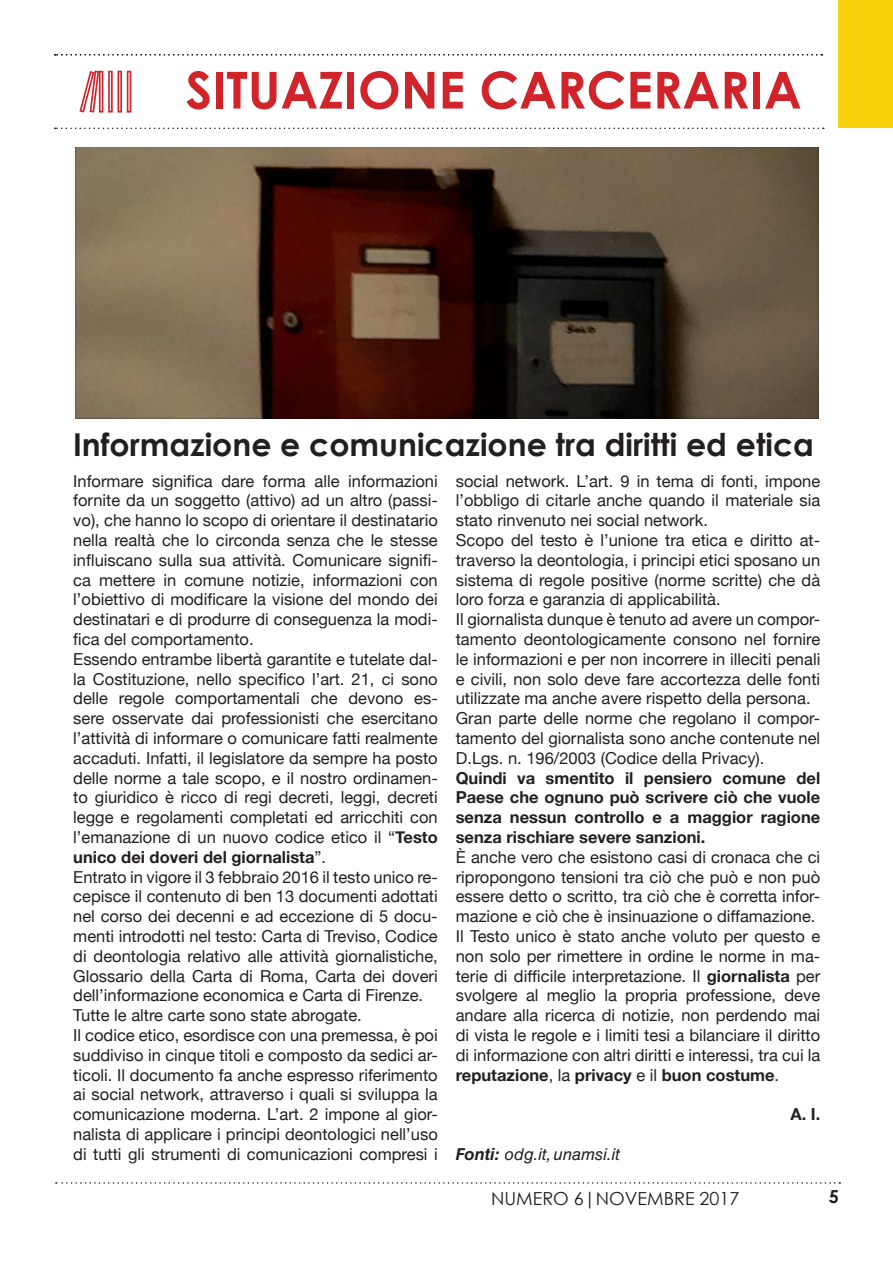
<style>
.page{position:relative;width:893px;height:1263px;background:#fff}
.page>*{position:absolute;margin:0;border:0;box-sizing:border-box;transform-origin:0 0}
.t1{font:700 51px "Century Gothic";color:#d1232a}
.t2{font:700 31.5px "Century Gothic";color:#231f20}
.t3{font:18px "Century Gothic";color:#231f20}
.t4{font:700 18px "Century Gothic";color:#231f20}
.t5{font:16.5px/19.8px "Helvetica Neue";color:#231f20}
.t6{font:700 16.5px/19.8px "Helvetica Neue";color:#231f20;text-align:justify}
.t7{font:italic 16.5px "Helvetica LT Std";color:#231f20}
.s1{font-weight:700}
</style>
<div class="page">
<svg style="left:56px;top:1182px;width:784px;height:2px"></svg>
<div style="left:839px;top:0;width:54px;height:128px;background:#f8d10b"></div>
<svg style="left:55px;top:54px;width:767px;height:2px"></svg>
<svg style="left:55px;top:128px;width:769px;height:1px"></svg>
<svg style="left:79px;top:71px;width:52px;height:42px"></svg>
<div style="left:75px;top:147px;width:744px;height:271px;background:#231f20;opacity:.5"></div>
<h1 class="t1" style="left:186px;top:51px;width:618px">SITUAZIONE CARCERARIA</h1>
<h2 class="t2" style="left:73px;top:420px;width:742px">Informazione e comunicazione tra diritti ed etica</h2>
<p class="t5" style="left:73px;top:471px;width:366px">Informare significa dare forma alle informazioni fornite da un soggetto (attivo) ad un altro (passi&shy;vo), che hanno lo scopo di orientare il destinatario nella realtà che lo circonda senza che le stesse influiscano sulla sua attività. Comunicare signifi&shy;ca mettere in comune notizie, informazioni con l’obiettivo di modificare la visione del mondo dei destinatari e di produrre di conseguenza la modi&shy;fica del comportamento.<br>Essendo entrambe libertà garantite e tutelate dal&shy;la Costituzione, nello specifico l’art. 21, ci sono delle regole comportamentali che devono es&shy;sere osservate dai professionisti che esercitano l’attività di informare o comunicare fatti realmente accaduti. Infatti, il legislatore da sempre ha posto delle norme a tale scopo, e il nostro ordinamen&shy;to giuridico è ricco di regi decreti, leggi, decreti legge e regolamenti completati ed arricchiti con l’emanazione di un nuovo codice etico il “<span class="s1">Testo unico dei doveri del giornalista</span>”.<br>Entrato in vigore il 3 febbraio 2016 il testo unico re&shy;cepisce il contenuto di ben 13 documenti adottati nel corso dei decenni e ad eccezione di 5 docu&shy;menti introdotti nel testo: Carta di Treviso, Codice di deontologia relativo alle attività giornalistiche, Glossario della Carta di Roma, Carta dei doveri dell’informazione economica e Carta di Firenze.<br>Tutte le altre carte sono state abrogate.<br>Il codice etico, esordisce con una premessa, è poi suddiviso in cinque titoli e composto da sedici ar&shy;ticoli. Il documento fa anche espresso riferimento ai social network, attraverso i quali si sviluppa la comunicazione moderna. L’art. 2 impone al gior&shy;nalista di applicare i principi deontologici nell’uso di tutti gli strumenti di comunicazioni compresi i</p>
<p class="t5" style="left:456px;top:471px;width:366px">social network. L’art. 9 in tema di fonti, impone l’obbligo di citarle anche quando il materiale sia stato rinvenuto nei social network.<br>Scopo del testo è l’unione tra etica e diritto at&shy;traverso la deontologia, i principi etici sposano un sistema di regole positive (norme scritte) che dà loro forza e garanzia di applicabilità.<br>Il giornalista dunque è tenuto ad avere un compor&shy;tamento deontologicamente consono nel fornire le informazioni e per non incorrere in illeciti penali e civili, non solo deve fare accortezza delle fonti utilizzate ma anche avere rispetto della persona.<br>Gran parte delle norme che regolano il compor&shy;tamento del giornalista sono anche contenute nel D.Lgs. n. 196/2003 (Codice della Privacy).</p>
<p class="t6" style="left:456px;top:767px;width:366px">Quindi va smentito il pensiero comune del Paese che ognuno può scrivere ciò che vuole senza nessun controllo e a maggior ragione senza rischiare severe sanzioni.</p>
<p class="t5" style="left:456px;top:847px;width:366px">È anche vero che esistono casi di cronaca che ci ripropongono tensioni tra ciò che può e non può essere detto o scritto, tra ciò che è corretta infor&shy;mazione e ciò che è insinuazione o diffamazione.<br>Il Testo unico è stato anche voluto per questo e non solo per rimettere in ordine le norme in ma&shy;terie di difficile interpretazione. Il <span class="s1">giornalista</span> per svolgere al meglio la propria professione, deve andare alla ricerca di notizie, non perdendo mai di vista le regole e i limiti tesi a bilanciare il diritto di informazione con altri diritti e interessi, tra cui la <span class="s1">reputazione</span>, la <span class="s1">privacy</span> e il <span class="s1">buon costume</span>.</p>
<p class="t6" style="left:790px;top:1104px;width:31px">A. I.</p>
<p class="t7" style="left:456px;top:1144px;width:166px"><span class="s1">Fonti:</span> odg.it, unamsi.it</p>
<p class="t3" style="left:491px;top:1185px;width:250px">NUMERO 6|NOVEMBRE 2017</p>
<p class="t4" style="left:829px;top:1183px;width:12px">5</p>
</div>
